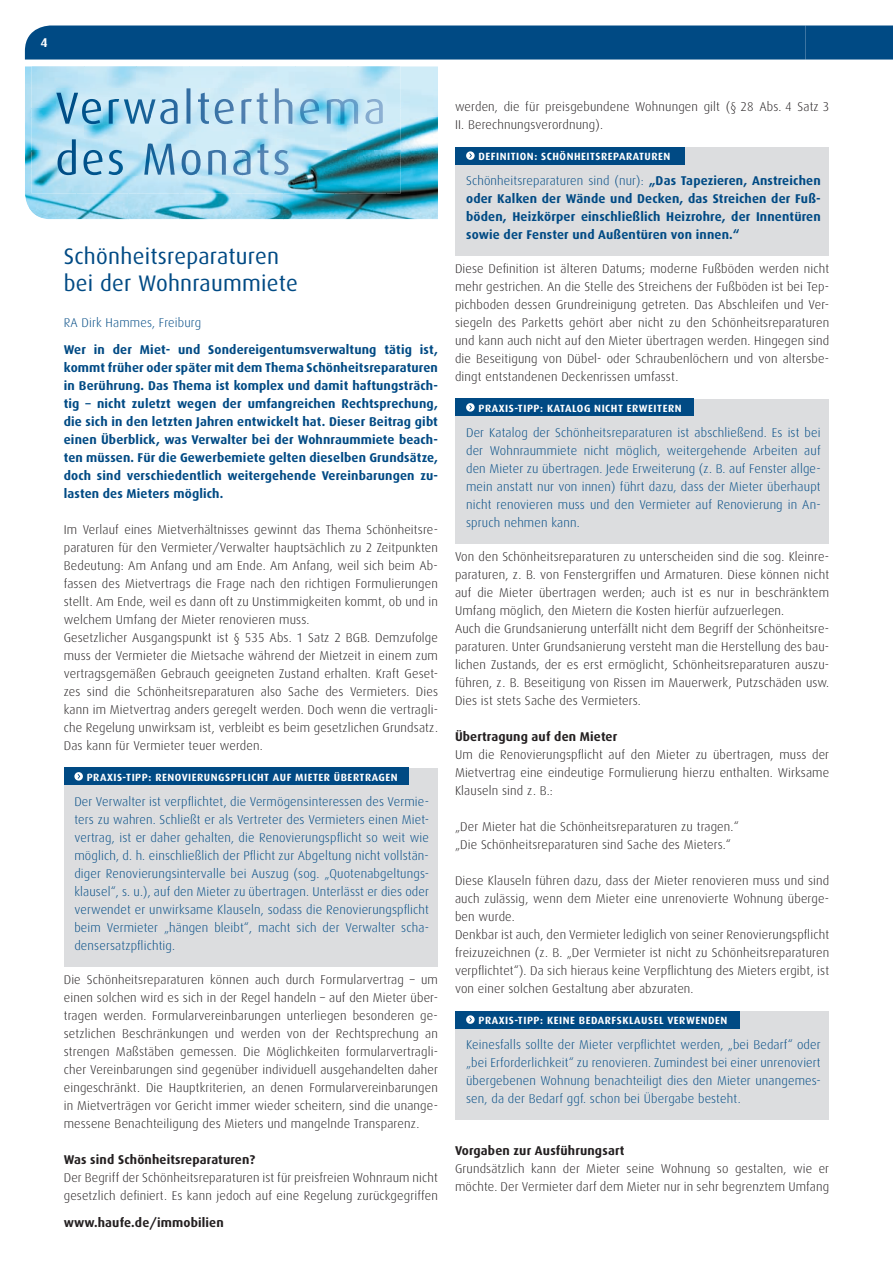
<style>
.page{position:relative;width:893px;height:1263px;background:#fff}
.page>*{position:absolute;margin:0;border:0;box-sizing:border-box;transform-origin:0 0}
.t1{font:22.5px/27px "Dax";letter-spacing:.01em;color:#004a84}
.t2{font:300 12.75px/18px "Dax";letter-spacing:.01em;color:#231f20}
.t3{font:300 12.75px/18px "Dax";letter-spacing:.01em;color:#004a84;text-align:justify}
.t4{font:700 12.75px/18px "Dax";letter-spacing:.01em;color:#004a84;text-align:justify}
.t5{font:700 12.75px "Dax";letter-spacing:.01em;color:#231f20}
.t6{font:700 12.75px "Dax";color:#fff}
.t7{font:700 10.5px "Dax";letter-spacing:.05em;color:#fff}
.s1{font-weight:300}
</style>
<div class="page">
<img style="left:25px;top:66px;width:51px;height:153px">
<img style="left:401px;top:66px;width:37px;height:102px">
<img style="left:76px;top:168px;width:362px;height:51px">
<div style="left:25px;top:26px;width:868px;height:34px;background:#004a84"></div>
<img style="left:31px;top:66px;width:370px;height:127px">
<img style="left:56px;top:88px;width:330px;height:36px">
<img style="left:58px;top:139px;width:230px;height:36px">
<div style="left:64px;top:768px;width:373px;height:198px;background:#dcdddf"></div>
<div style="left:64px;top:768px;width:344px;height:17px;background:#004a84"></div>
<svg style="left:74px;top:772px;width:9px;height:9px"></svg>
<div style="left:455px;top:147px;width:374px;height:108px;background:#dcdddf"></div>
<div style="left:455px;top:147px;width:230px;height:17px;background:#004a84"></div>
<svg style="left:466px;top:151px;width:9px;height:9px"></svg>
<div style="left:455px;top:399px;width:374px;height:144px;background:#dcdddf"></div>
<div style="left:455px;top:399px;width:239px;height:17px;background:#004a84"></div>
<svg style="left:466px;top:403px;width:9px;height:9px"></svg>
<div style="left:455px;top:1011px;width:374px;height:108px;background:#dcdddf"></div>
<div style="left:455px;top:1011px;width:285px;height:17px;background:#004a84"></div>
<svg style="left:466px;top:1015px;width:9px;height:9px"></svg>
<p class="t6" style="left:40px;top:35px;width:9px">4</p>
<h1 class="t1" style="left:64px;top:243px;width:235px">Schönheitsreparaturen bei der Wohnraummiete</h1>
<p class="t3" style="left:64px;top:314px;width:139px">RA Dirk Hammes, Freiburg</p>
<p class="t4" style="left:64px;top:341px;width:376px">Wer in der Miet- und Sondereigentumsverwaltung tätig ist, kommt früher oder später mit dem Thema Schönheitsreparaturen in Berührung. Das Thema ist komplex und damit haftungsträch&shy;tig – nicht zuletzt wegen der umfangreichen Rechtsprechung, die sich in den letzten Jahren entwickelt hat. Dieser Beitrag gibt einen Überblick, was Verwalter bei der Wohnraummiete beach&shy;ten müssen. Für die Gewerbemiete gelten dieselben Grundsätze, doch sind verschiedentlich weitergehende Vereinbarungen zu&shy;lasten des Mieters möglich.</p>
<p class="t2" style="left:64px;top:521px;width:376px">Im Verlauf eines Mietverhältnisses gewinnt das Thema Schönheitsre&shy;paraturen für den Vermieter/Verwalter hauptsächlich zu 2 Zeitpunkten Bedeutung: Am Anfang und am Ende. Am Anfang, weil sich beim Ab&shy;fassen des Mietvertrags die Frage nach den richtigen Formulierungen stellt. Am Ende, weil es dann oft zu Unstimmigkeiten kommt, ob und in welchem Umfang der Mieter renovieren muss.<br>Gesetzlicher Ausgangspunkt ist § 535 Abs. 1 Satz 2 BGB. Demzufolge muss der Vermieter die Mietsache während der Mietzeit in einem zum vertragsgemäßen Gebrauch geeigneten Zustand erhalten. Kraft Geset&shy;zes sind die Schönheitsreparaturen also Sache des Vermieters. Dies kann im Mietvertrag anders geregelt werden. Doch wenn die vertragli&shy;che Regelung unwirksam ist, verbleibt es beim gesetzlichen Grundsatz.<br>Das kann für Vermieter teuer werden.</p>
<p class="t7" style="left:87px;top:771px;width:312px">PRAXIS-TIPP: RENOVIERUNGSPFLICHT AUF MIETER ÜBERTRAGEN</p>
<p class="t3" style="left:74px;top:793px;width:356px">Der Verwalter ist verpflichtet, die Vermögensinteressen des Vermie&shy;ters zu wahren. Schließt er als Vertreter des Vermieters einen Miet&shy;vertrag, ist er daher gehalten, die Renovierungspflicht so weit wie möglich, d. h. einschließlich der Pflicht zur Abgeltung nicht vollstän&shy;diger Renovierungsintervalle bei Auszug (sog. „Quotenabgeltungs&shy;klausel“, s. u.), auf den Mieter zu übertragen. Unterlässt er dies oder verwendet er unwirksame Klauseln, sodass die Renovierungspflicht beim Vermieter „hängen bleibt“, macht sich der Verwalter scha&shy;densersatzpflichtig.</p>
<p class="t2" style="left:64px;top:971px;width:376px;text-align:justify">Die Schönheitsreparaturen können auch durch Formularvertrag – um einen solchen wird es sich in der Regel handeln – auf den Mieter über&shy;tragen werden. Formularvereinbarungen unterliegen besonderen ge&shy;setzlichen Beschränkungen und werden von der Rechtsprechung an strengen Maßstäben gemessen. Die Möglichkeiten formularvertragli&shy;cher Vereinbarungen sind gegenüber individuell ausgehandelten daher eingeschränkt. Die Hauptkriterien, an denen Formularvereinbarungen in Mietverträgen vor Gericht immer wieder scheitern, sind die unange&shy;messene Benachteiligung des Mieters und mangelnde Transparenz.</p>
<p class="t5" style="left:64px;top:1153px;width:193px">Was sind Schönheitsreparaturen?</p>
<p class="t2" style="left:64px;top:1169px;width:376px">Der Begriff der Schönheitsreparaturen ist für preisfreien Wohnraum nicht gesetzlich definiert. Es kann jedoch auf eine Regelung zurückgegriffen</p>
<p class="t5" style="left:64px;top:1216px;width:162px">www.haufe.de/immobilien</p>
<p class="t2" style="left:455px;top:98px;width:376px">werden, die für preisgebundene Wohnungen gilt (§ 28 Abs. 4 Satz 3<br>II. Berechnungsverordnung).</p>
<p class="t7" style="left:478px;top:150px;width:193px">DEFINITION: SCHÖNHEITSREPARATUREN</p>
<p class="t4" style="left:466px;top:172px;width:356px"><span class="s1">Schönheitsreparaturen sind (nur):</span> „Das Tapezieren, Anstreichen oder Kalken der Wände und Decken, das Streichen der Fuß&shy;böden, Heizkörper einschließlich Heizrohre, der Innentüren sowie der Fenster und Außentüren von innen.“</p>
<p class="t2" style="left:455px;top:260px;width:376px;text-align:justify">Diese Definition ist älteren Datums; moderne Fußböden werden nicht mehr gestrichen. An die Stelle des Streichens der Fußböden ist bei Tep&shy;pichboden dessen Grundreinigung getreten. Das Abschleifen und Ver&shy;siegeln des Parketts gehört aber nicht zu den Schönheitsreparaturen und kann auch nicht auf den Mieter übertragen werden. Hingegen sind die Beseitigung von Dübel- oder Schraubenlöchern und von altersbe&shy;dingt entstandenen Deckenrissen umfasst.</p>
<p class="t7" style="left:478px;top:402px;width:205px">PRAXIS-TIPP: KATALOG NICHT ERWEITERN</p>
<p class="t3" style="left:466px;top:424px;width:356px">Der Katalog der Schönheitsreparaturen ist abschließend. Es ist bei der Wohnraummiete nicht möglich, weitergehende Arbeiten auf den Mieter zu übertragen. Jede Erweiterung (z. B. auf Fenster allge&shy;mein anstatt nur von innen) führt dazu, dass der Mieter überhaupt nicht renovieren muss und den Vermieter auf Renovierung in An&shy;spruch nehmen kann.</p>
<p class="t2" style="left:455px;top:548px;width:376px">Von den Schönheitsreparaturen zu unterscheiden sind die sog. Kleinre&shy;paraturen, z. B. von Fenstergriffen und Armaturen. Diese können nicht auf die Mieter übertragen werden; auch ist es nur in beschränktem Umfang möglich, den Mietern die Kosten hierfür aufzuerlegen.<br>Auch die Grundsanierung unterfällt nicht dem Begriff der Schönheitsre&shy;paraturen. Unter Grundsanierung versteht man die Herstellung des bau&shy;lichen Zustands, der es erst ermöglicht, Schönheitsreparaturen auszu&shy;führen, z. B. Beseitigung von Rissen im Mauerwerk, Putzschäden usw.<br>Dies ist stets Sache des Vermieters.</p>
<p class="t5" style="left:455px;top:730px;width:164px">Übertragung auf den Mieter</p>
<p class="t2" style="left:455px;top:746px;width:376px;text-align:justify">Um die Renovierungspflicht auf den Mieter zu übertragen, muss der Mietvertrag eine eindeutige Formulierung hierzu enthalten. Wirksame Klauseln sind z. B.:</p>
<p class="t2" style="left:455px;top:818px;width:285px">„Der Mieter hat die Schönheitsreparaturen zu tragen.“ „Die Schönheitsreparaturen sind Sache des Mieters.“</p>
<p class="t2" style="left:455px;top:872px;width:376px">Diese Klauseln führen dazu, dass der Mieter renovieren muss und sind auch zulässig, wenn dem Mieter eine unrenovierte Wohnung überge&shy;ben wurde.<br>Denkbar ist auch, den Vermieter lediglich von seiner Renovierungspflicht freizuzeichnen (z. B. „Der Vermieter ist nicht zu Schönheitsreparaturen verpflichtet“). Da sich hieraus keine Verpflichtung des Mieters ergibt, ist von einer solchen Gestaltung aber abzuraten.</p>
<p class="t7" style="left:478px;top:1014px;width:250px">PRAXIS-TIPP: KEINE BEDARFSKLAUSEL VERWENDEN</p>
<p class="t3" style="left:466px;top:1036px;width:356px">Keinesfalls sollte der Mieter verpflichtet werden, „bei Bedarf“ oder „bei Erforderlichkeit“ zu renovieren. Zumindest bei einer unrenoviert übergebenen Wohnung benachteiligt dies den Mieter unangemes&shy;sen, da der Bedarf ggf. schon bei Übergabe besteht.</p>
<p class="t5" style="left:455px;top:1144px;width:171px">Vorgaben zur Ausführungsart</p>
<p class="t2" style="left:455px;top:1160px;width:376px">Grundsätzlich kann der Mieter seine Wohnung so gestalten, wie er möchte. Der Vermieter darf dem Mieter nur in sehr begrenztem Umfang</p>
</div>
